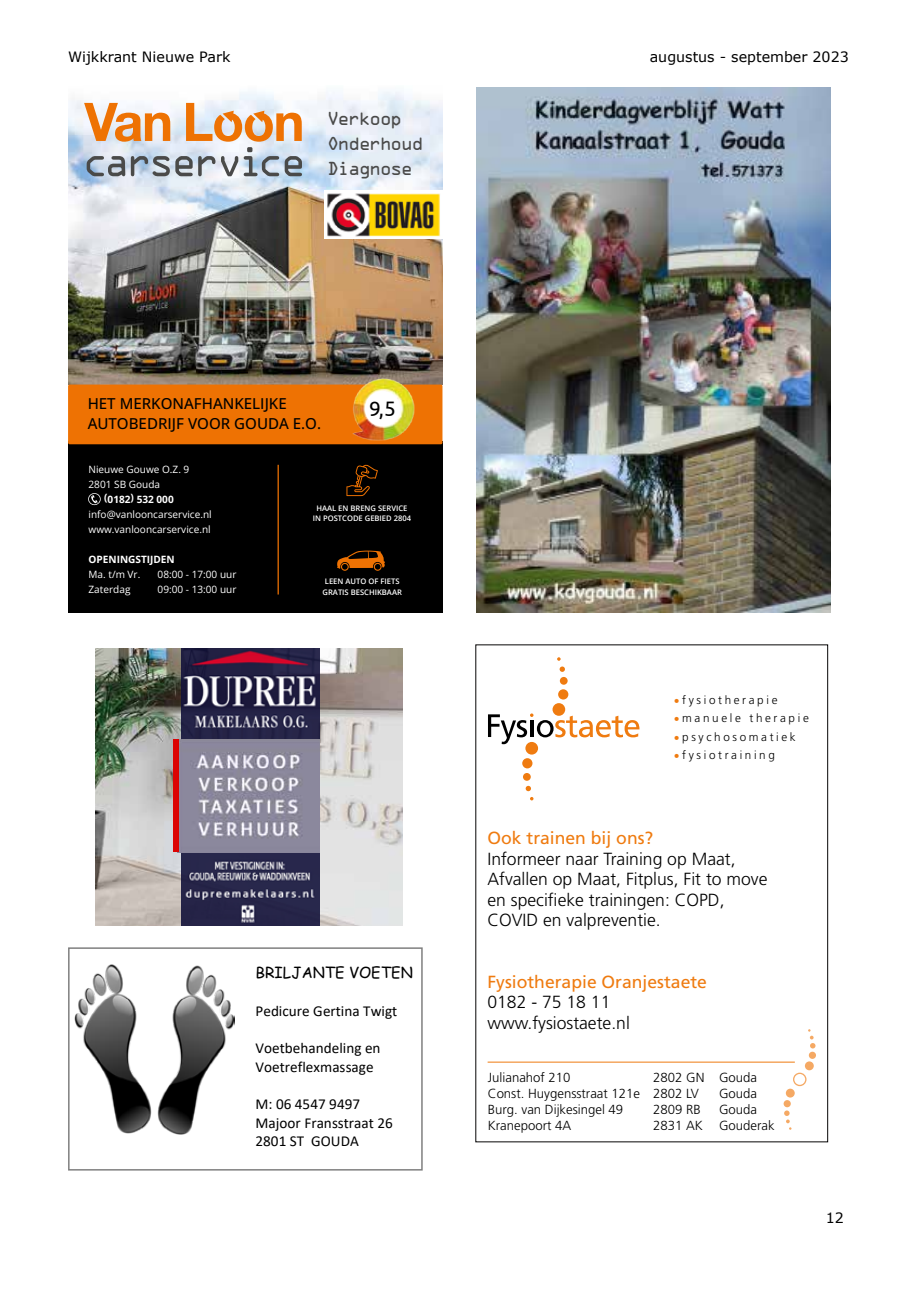
<style>
.page{position:relative;width:919px;height:1289px;background:#fff}
.page>*{position:absolute;margin:0;border:0;box-sizing:border-box;transform-origin:0 0}
.t1{font:20.85px "Ubuntu";color:#000}
.t2{font:300 17.55px/20.5px "Frutiger";color:#000}
.t3{font:17.55px "Frutiger";color:#ef7b10}
.t4{font:16.95px/25.2px "OCRA Std";letter-spacing:-.1em;color:#4a4a49}
.t5{font:15.15px/18.6px "Calibri";color:#000}
.t6{font:500 15.15px/20.1px "Open Sans";color:#000}
.t7{font:15.15px "Comic Sans MS";color:#000}
.t8{font:14.25px "Verdana";color:#000}
.t9{font:300 13.2px/16px "Frutiger";color:#000}
.t10{font:300 11.7px "Frutiger";letter-spacing:.225em;color:#000}
.t11{font:10.05px/15.1px "Open Sans";color:#fff}
.t12{font:700 10.05px "Open Sans";color:#fff}
.t13{font:600 7.65px/10.5px "Open Sans";color:#fff;text-align:center}
.s1{font-weight:900;color:#ef7b10}
</style>
<div class="page">
<hr style="left:487px;top:1061px;width:307px;height:1px;background:#ef7b10">
<div style="left:525px;top:742px;width:13px;height:12px;background:#ef7b10;border-radius:50%"></div>
<div style="left:522px;top:758px;width:10px;height:10px;background:#ef7b10;border-radius:50%"></div>
<div style="left:523px;top:773px;width:7px;height:7px;background:#ef7b10;border-radius:50%"></div>
<svg style="left:525px;top:785px;width:6px;height:6px"></svg>
<div style="left:552px;top:703px;width:13px;height:12px;background:#ef7b10;border-radius:50%"></div>
<div style="left:558px;top:689px;width:10px;height:10px;background:#ef7b10;border-radius:50%"></div>
<div style="left:560px;top:677px;width:7px;height:7px;background:#ef7b10;border-radius:50%"></div>
<svg style="left:559px;top:666px;width:6px;height:6px"></svg>
<svg style="left:488px;top:713px;width:151px;height:31px"></svg>
<svg style="left:785px;top:1088px;width:9px;height:9px"></svg>
<div style="left:793px;top:1072px;width:13px;height:14px;border:1px solid #f5a964;border-radius:50%"></div>
<div style="left:783px;top:1100px;width:7px;height:7px;background:#f5a964;border-radius:50%"></div>
<svg style="left:784px;top:1110px;width:7px;height:19px"></svg>
<div style="left:804px;top:1061px;width:9px;height:9px;background:#f5a964;border-radius:50%"></div>
<svg style="left:808px;top:1051px;width:8px;height:7px"></svg>
<svg style="left:808px;top:1029px;width:7px;height:19px"></svg>
<img style="left:74px;top:964px;width:160px;height:169px">
<div style="left:68px;top:947px;width:354px;height:223px;border:2px solid #7f7f7f"></div>
<img style="left:96px;top:648px;width:307px;height:277px">
<img style="left:181px;top:648px;width:139px;height:277px">
<img style="left:173px;top:739px;width:8px;height:113px">
<img style="left:181px;top:739px;width:139px;height:113px">
<img style="left:476px;top:88px;width:354px;height:524px">
<div style="left:68px;top:441px;width:374px;height:171px;background:#000"></div>
<img style="left:68px;top:91px;width:374px;height:293px">
<svg style="left:84px;top:103px;width:218px;height:73px"></svg>
<div style="left:68px;top:384px;width:374px;height:60px;background:#ee7203;border-radius:2px"></div>
<img style="left:350px;top:375px;width:65px;height:66px">
<div style="left:365px;top:391px;width:35px;height:35px;background:#fff;border-radius:50%"></div>
<img style="left:324px;top:190px;width:118px;height:49px">
<svg style="left:88px;top:493px;width:13px;height:12px"></svg>
<svg style="left:337px;top:550px;width:48px;height:20px"></svg>
<svg style="left:346px;top:464px;width:32px;height:32px"></svg>
<hr style="left:277px;top:465px;width:2px;height:129px;background:#ee7203">
<p class="t8" style="left:68px;top:47px;width:164px">Wijkkrant Nieuwe Park</p>
<p class="t8" style="left:649px;top:47px;width:200px">augustus - september 2023</p>
<p class="t4" style="left:327px;top:107px;width:98px">Verkoop<br>Onderhoud<br>Diagnose</p>
<p class="t6" style="left:88px;top:393px;width:235px">HET MERKONAFHANKELIJKE<br>AUTOBEDRIJF VOOR GOUDA E.O.</p>
<p class="t1" style="left:369px;top:396px;width:28px">9,5</p>
<p class="t11" style="left:88px;top:461px;width:102px">Nieuwe Gouwe O.Z. 9<br>2801 SB Gouda</p>
<p class="t12" style="left:104px;top:492px;width:71px">(0182) 532 000</p>
<p class="t11" style="left:88px;top:506px;width:125px">info@vanlooncarservice.nl www.vanlooncarservice.nl</p>
<p class="t12" style="left:88px;top:552px;width:88px">OPENINGSTIJDEN</p>
<p class="t11" style="left:88px;top:566px;width:53px">Ma. t/m Vr.</p>
<p class="t11" style="left:157px;top:566px;width:80px">08:00 - 17:00 uur</p>
<p class="t11" style="left:88px;top:581px;width:43px">Zaterdag</p>
<p class="t11" style="left:157px;top:581px;width:80px">09:00 - 13:00 uur</p>
<p class="t13" style="left:313px;top:502px;width:100px">HAAL EN BRENG SERVICE<br>IN POSTCODE GEBIED 2804</p>
<p class="t13" style="left:322px;top:576px;width:81px">LEEN AUTO OF FIETS<br>GRATIS BESCHIKBAAR</p>
<p class="t7" style="left:255px;top:961px;width:159px">BRILJANTE VOETEN</p>
<p class="t5" style="left:255px;top:1001px;width:143px">Pedicure Gertina Twigt</p>
<p class="t5" style="left:255px;top:1038px;width:126px">Voetbehandeling en<br>Voetreflexmassage</p>
<p class="t5" style="left:255px;top:1094px;width:139px">M: 06 4547 9497<br>Majoor Fransstraat 26<br>2801 ST GOUDA</p>
<p class="t10" style="left:673px;top:693px;width:105px"><span class="s1">•</span>fysiotherapie</p>
<p class="t10" style="left:673px;top:711px;width:137px"><span class="s1">•</span>manuele therapie</p>
<p class="t10" style="left:673px;top:730px;width:124px"><span class="s1">•</span>psychosomatiek</p>
<p class="t10" style="left:673px;top:748px;width:103px"><span class="s1">•</span>fysiotraining</p>
<p class="t3" style="left:487px;top:827px;width:167px">Ook trainen bij ons?</p>
<p class="t2" style="left:487px;top:848px;width:281px">Informeer naar Training op Maat,<br>Afvallen op Maat, Fitplus, Fit to move en specifieke trainingen: COPD,<br>COVID en valpreventie.</p>
<p class="t3" style="left:487px;top:971px;width:221px">Fysiotherapie Oranjestaete</p>
<p class="t2" style="left:487px;top:992px;width:144px">0182 - 75 18 11 www.fysiostaete.nl</p>
<p class="t9" style="left:488px;top:1069px;width:84px">Julianahof 210</p>
<p class="t9" style="left:488px;top:1069px;width:271px;text-indent:165px">2802 GN Gouda<br>Const. Huygensstraat 121e 2802 LV</p>
<p class="t9" style="left:719px;top:1085px;width:40px">Gouda</p>
<p class="t9" style="left:488px;top:1101px;width:137px">Burg. van Dijkesingel 49</p>
<p class="t9" style="left:653px;top:1101px;width:49px">2809 RB</p>
<p class="t9" style="left:719px;top:1101px;width:40px">Gouda</p>
<p class="t9" style="left:488px;top:1117px;width:85px">Kranepoort 4A</p>
<p class="t9" style="left:653px;top:1117px;width:123px">2831 AK Gouderak</p>
<p class="t8" style="left:825px;top:1208px;width:20px">12</p>
</div>
